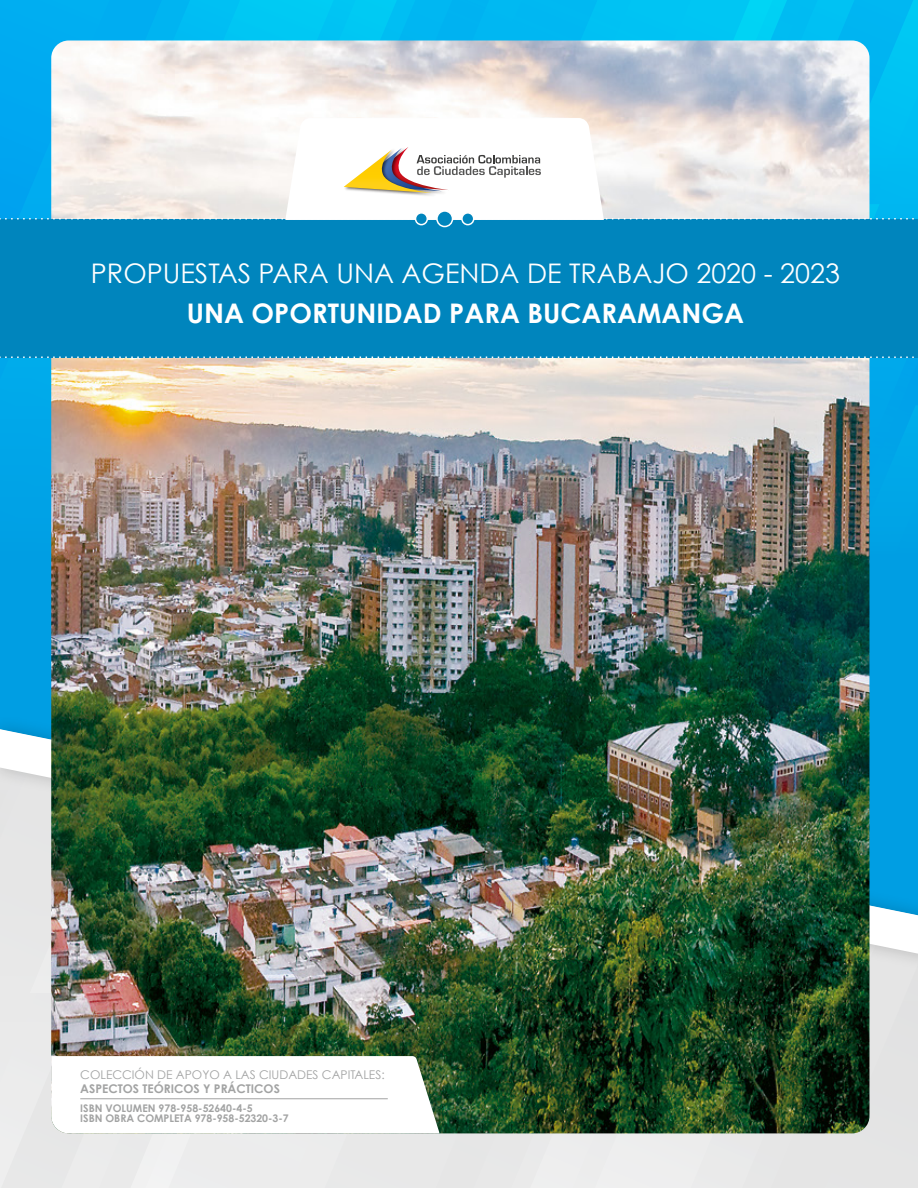
<style>
.page{position:relative;width:918px;height:1188px;background:#fff}
.page>*{position:absolute;margin:0;border:0;box-sizing:border-box;transform-origin:0 0}
.t1{font:27px "Century Gothic";color:#fff}
.t2{font:700 27px "Century Gothic";color:#fff}
.t3{font:12px "Century Gothic";color:#a2a3a3}
.t4{font:700 12px "Century Gothic";color:#a2a3a3}
.t5{font:700 10.5px/10.6px "Century Gothic";color:#a2a3a3}
</style>
<div class="page">
<div style="left:0;top:979px;width:117px;height:209px;background:#eaeaea"></div>
<div style="left:401px;top:979px;width:517px;height:209px;background:#e5e5e5"></div>
<div style="left:425px;top:1133px;width:65px;height:55px;background:#e6e6e6"></div>
<div style="left:117px;top:1133px;width:284px;height:55px;background:#ececec"></div>
<div style="left:490px;top:1133px;width:349px;height:55px;background:#eaeaea"></div>
<svg style="left:0;top:853px;width:918px;height:103px;fill:#e6e6e6"></svg>
<img style="left:51px;top:853px;width:819px;height:280px">
<svg style="left:51px;top:1056px;width:389px;height:77px"></svg>
<hr style="left:80px;top:1099px;width:308px;height:1px;background:#a2a3a3">
<img style="left:0;top:0;width:918px;height:853px">
<h1 class="t1" style="left:91px;top:257px;width:750px">PROPUESTAS PARA UNA AGENDA DE TRABAJO 2020 - 2023</h1>
<h1 class="t2" style="left:187px;top:296px;width:559px">UNA OPORTUNIDAD PARA BUCARAMANGA</h1>
<p class="t3" style="left:80px;top:1067px;width:306px">COLECCIÓN DE APOYO A LAS CIUDADES CAPITALES:</p>
<p class="t4" style="left:80px;top:1081px;width:201px">ASPECTOS TEÓRICOS Y PRÁCTICOS</p>
<p class="t5" style="left:80px;top:1102px;width:210px">ISBN VOLUMEN 978-958-52640-4-5<br>ISBN OBRA COMPLETA 978-958-52320-3-7</p>
</div>
